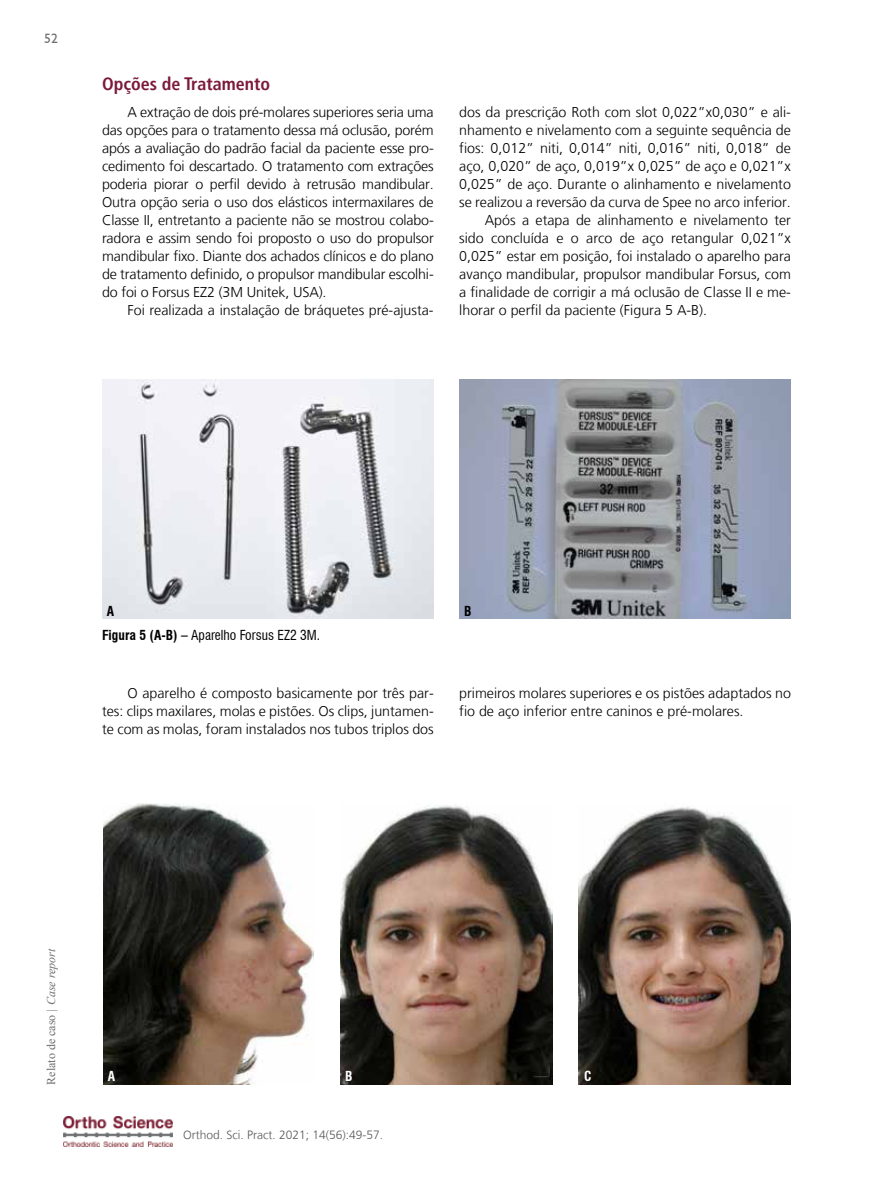
<style>
.page{position:relative;width:893px;height:1191px;background:#fff}
.page>*{position:absolute;margin:0;border:0;box-sizing:border-box;transform-origin:0 0}
.t1{font:700 condensed 18px "Frutiger LT";color:#7c193b}
.t2{font:300 14.25px/18px "Frutiger LT";color:#000;text-align:justify}
.t3{font:condensed 13.5px "Swiss 721 BT";color:#000}
.t4{font:700 condensed 13.5px "Swiss 721 BT";color:#fff}
.t5{font:13.5px "Humanist 521 BT";color:#6d6e71}
.t6{font:700 condensed 13.5px "Swiss 721 BT";color:#000}
.t7{font:300 12px "Frutiger LT";color:#58595b}
.t8{font:12px "Times New Roman";color:#6d6e71}
.s1{font-weight:700}
.s2{font-style:italic}
</style>
<div class="page">
<img style="left:64px;top:1116px;width:109px;height:30px">
<img style="left:102px;top:379px;width:332px;height:240px">
<img style="left:459px;top:379px;width:332px;height:240px">
<img style="left:340px;top:805px;width:213px;height:279px">
<img style="left:578px;top:806px;width:213px;height:278px">
<img style="left:103px;top:804px;width:211px;height:280px">
<p class="t5" style="left:44px;top:30px;width:15px">52</p>
<p class="t1" style="left:102px;top:73px;width:169px">Opções de Tratamento</p>
<p class="t2" style="left:102px;top:103px;width:333px;text-indent:26px">A extração de dois pré-molares superiores seria uma das opções para o tratamento dessa má oclusão, porém após a avaliação do padrão facial da paciente esse pro&shy;cedimento foi descartado. O tratamento com extrações poderia piorar o perfil devido à retrusão mandibular.<br>Outra opção seria o uso dos elásticos intermaxilares de Classe II, entretanto a paciente não se mostrou colabo&shy;radora e assim sendo foi proposto o uso do propulsor mandibular fixo. Diante dos achados clínicos e do plano de tratamento definido, o propulsor mandibular escolhi&shy;do foi o Forsus EZ2 (3M Unitek, USA).</p>
<p class="t2" style="left:128px;top:301px;width:308px">Foi realizada a instalação de bráquetes pré-ajusta-</p>
<p class="t2" style="left:459px;top:103px;width:333px">dos da prescrição Roth com slot 0,022”x0,030” e ali-</p>
<p class="t2" style="left:459px;top:121px;width:333px">nhamento e nivelamento com a seguinte sequência de</p>
<p class="t2" style="left:459px;top:139px;width:333px">fios: 0,012” niti, 0,014” niti, 0,016” niti, 0,018” de</p>
<p class="t2" style="left:459px;top:157px;width:333px">aço, 0,020” de aço, 0,019”x 0,025” de aço e 0,021”x</p>
<p class="t2" style="left:459px;top:175px;width:333px">0,025” de aço. Durante o alinhamento e nivelamento</p>
<p class="t2" style="left:459px;top:193px;width:333px">se realizou a reversão da curva de Spee no arco inferior.</p>
<p class="t2" style="left:485px;top:211px;width:308px">Após a etapa de alinhamento e nivelamento ter</p>
<p class="t2" style="left:459px;top:229px;width:333px">sido concluída e o arco de aço retangular 0,021”x</p>
<p class="t2" style="left:459px;top:247px;width:333px">0,025” estar em posição, foi instalado o aparelho para</p>
<p class="t2" style="left:459px;top:265px;width:333px">avanço mandibular, propulsor mandibular Forsus, com</p>
<p class="t2" style="left:459px;top:283px;width:333px">a finalidade de corrigir a má oclusão de Classe II e me-</p>
<p class="t2" style="left:459px;top:301px;width:249px">lhorar o perfil da paciente (Figura 5 A-B).</p>
<p class="t6" style="left:107px;top:602px;width:9px">A</p>
<p class="t6" style="left:464px;top:602px;width:9px">B</p>
<p class="t3" style="left:102px;top:627px;width:220px"><span class="s1">Figura 5 (A-B) –</span> Aparelho Forsus EZ2 3M.</p>
<p class="t2" style="left:102px;top:684px;width:333px;text-indent:26px">O aparelho é composto basicamente por três par&shy;tes: clips maxilares, molas e pistões. Os clips, juntamen&shy;te com as molas, foram instalados nos tubos triplos dos</p>
<p class="t2" style="left:459px;top:684px;width:333px">primeiros molares superiores e os pistões adaptados no fio de aço inferior entre caninos e pré-molares.</p>
<p class="t8" style="left:43px;top:1084px;width:138px;rotate:-90deg">Relato de caso <span class="s2">| Case report</span></p>
<p class="t4" style="left:108px;top:1068px;width:9px">A</p>
<p class="t4" style="left:345px;top:1068px;width:9px">B</p>
<p class="t4" style="left:584px;top:1068px;width:9px">C</p>
<p class="t7" style="left:183px;top:1127px;width:202px">Orthod. Sci. Pract. 2021; 14(56):49-57.</p>
</div>
